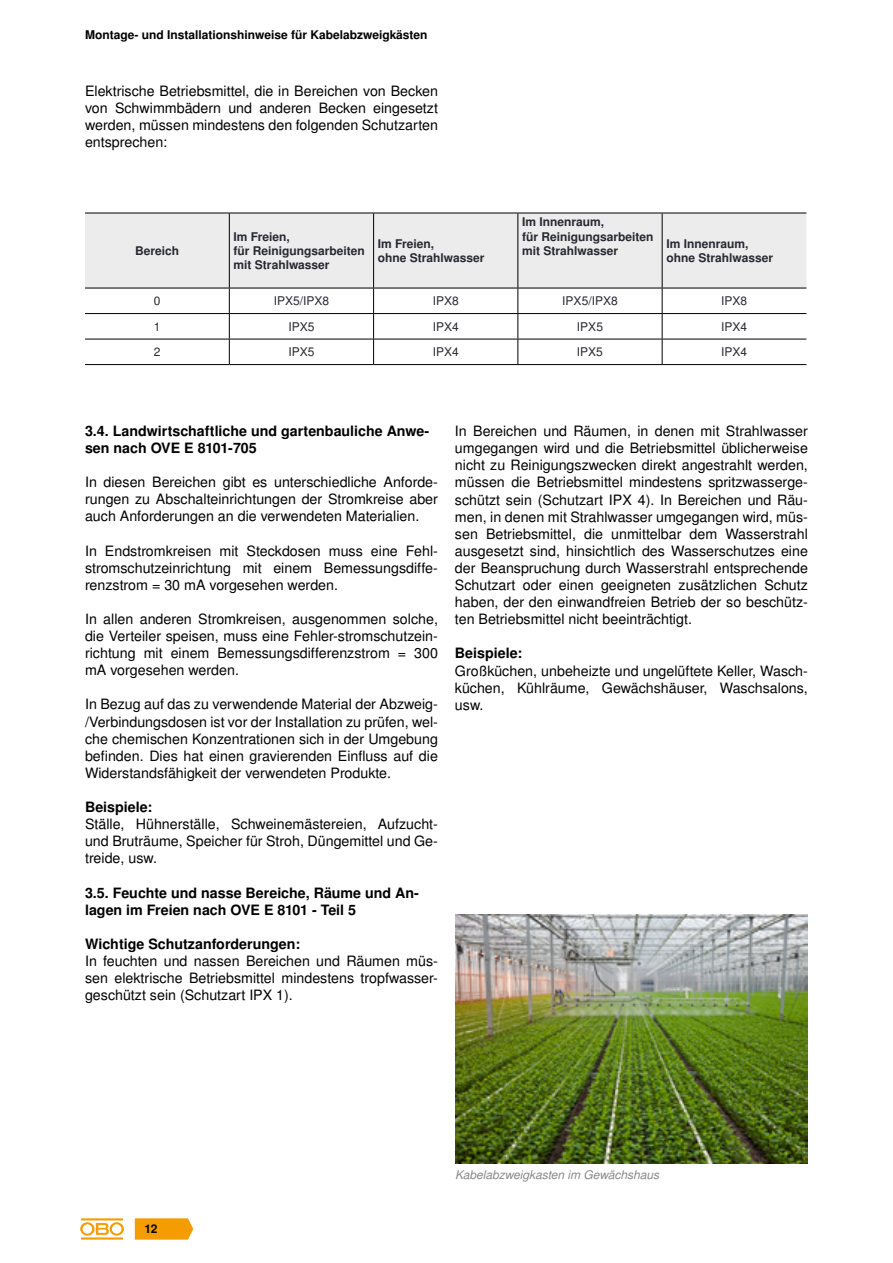
<style>
.page{position:relative;width:893px;height:1263px;background:#fff}
.page>*{position:absolute;margin:0;border:0;box-sizing:border-box;transform-origin:0 0}
.t1{font:14.25px/17.1px "Nimbus San LOT";color:#000;text-align:justify}
.t2{font:700 14.25px/17.1px "Nimbus San LOT";color:#000}
.t3{font:700 12px/14.4px "Nimbus San LOT";color:#272830}
.t4{font:12px "Nimbus San LOT";color:#272830}
.t5{font:700 12px "Nimbus San LOT";color:#000}
.t6{font:italic 12px "Nimbus San LOT";color:#878786}
</style>
<div class="page">
<svg style="left:135px;top:1218px;width:58px;height:21px"></svg>
<hr style="left:81px;top:1237px;width:42px;height:2px;background:#f59c00">
<svg style="left:80px;top:1222px;width:44px;height:13px"></svg>
<hr style="left:81px;top:1218px;width:42px;height:2px;background:#f59c00">
<div style="left:85px;top:214px;width:721px;height:74px;background:#ececed"></div>
<hr style="left:85px;top:213px;width:144px;height:1px;background:#000">
<hr style="left:229px;top:213px;width:145px;height:1px;background:#000">
<hr style="left:229px;top:213px;width:1px;height:75px;background:#000">
<hr style="left:374px;top:213px;width:144px;height:1px;background:#000">
<hr style="left:373px;top:213px;width:1px;height:75px;background:#000">
<hr style="left:518px;top:213px;width:144px;height:1px;background:#000">
<hr style="left:517px;top:213px;width:1px;height:75px;background:#000">
<hr style="left:662px;top:213px;width:144px;height:1px;background:#000">
<hr style="left:662px;top:213px;width:1px;height:75px;background:#000">
<hr style="left:85px;top:288px;width:144px;height:1px;background:#000">
<hr style="left:229px;top:288px;width:145px;height:1px;background:#000">
<hr style="left:374px;top:288px;width:144px;height:1px;background:#000">
<hr style="left:518px;top:288px;width:144px;height:1px;background:#000">
<hr style="left:662px;top:288px;width:144px;height:1px;background:#000">
<hr style="left:85px;top:313px;width:144px;height:1px;background:#000">
<hr style="left:229px;top:313px;width:145px;height:1px;background:#000">
<hr style="left:374px;top:313px;width:144px;height:1px;background:#000">
<hr style="left:518px;top:313px;width:144px;height:1px;background:#000">
<hr style="left:662px;top:313px;width:144px;height:1px;background:#000">
<hr style="left:85px;top:339px;width:144px;height:1px;background:#000">
<hr style="left:229px;top:339px;width:145px;height:1px;background:#000">
<svg style="left:229px;top:288px;width:1px;height:76px"></svg>
<hr style="left:374px;top:339px;width:144px;height:1px;background:#000">
<svg style="left:373px;top:288px;width:1px;height:76px"></svg>
<hr style="left:518px;top:339px;width:144px;height:1px;background:#000">
<svg style="left:517px;top:288px;width:1px;height:76px"></svg>
<hr style="left:662px;top:339px;width:144px;height:1px;background:#000">
<svg style="left:662px;top:288px;width:1px;height:76px"></svg>
<hr style="left:85px;top:364px;width:144px;height:1px;background:#000">
<hr style="left:229px;top:364px;width:145px;height:1px;background:#000">
<hr style="left:374px;top:364px;width:144px;height:1px;background:#000">
<hr style="left:518px;top:364px;width:144px;height:1px;background:#000">
<hr style="left:662px;top:364px;width:144px;height:1px;background:#000">
<img style="left:455px;top:914px;width:353px;height:250px">
<p class="t5" style="left:85px;top:27px;width:344px">Montage- und Installationshinweise für Kabelabzweigkästen</p>
<p class="t1" style="left:85px;top:83px;width:354px">Elektrische Betriebsmittel, die in Bereichen von Becken von Schwimmbädern und anderen Becken eingesetzt werden, müssen mindestens den folgenden Schutzarten entsprechen:</p>
<p class="t3" style="left:135px;top:244px;width:46px">Bereich</p>
<p class="t3" style="left:234px;top:230px;width:133px">Im Freien,<br>für Reinigungsarbeiten mit Strahlwasser</p>
<p class="t3" style="left:378px;top:237px;width:108px">Im Freien,<br>ohne Strahlwasser</p>
<p class="t3" style="left:522px;top:215px;width:133px">Im Innenraum,<br>für Reinigungsarbeiten mit Strahlwasser</p>
<p class="t3" style="left:666px;top:237px;width:108px">Im Innenraum, ohne Strahlwasser</p>
<p class="t4" style="left:154px;top:294px;width:8px">0</p>
<p class="t4" style="left:274px;top:294px;width:57px">IPX5/IPX8</p>
<p class="t4" style="left:433px;top:294px;width:28px">IPX8</p>
<p class="t4" style="left:562px;top:294px;width:57px">IPX5/IPX8</p>
<p class="t4" style="left:721px;top:294px;width:28px">IPX8</p>
<p class="t4" style="left:154px;top:319px;width:8px">1</p>
<p class="t4" style="left:288px;top:319px;width:28px">IPX5</p>
<p class="t4" style="left:433px;top:319px;width:28px">IPX4</p>
<p class="t4" style="left:577px;top:319px;width:28px">IPX5</p>
<p class="t4" style="left:721px;top:319px;width:28px">IPX4</p>
<p class="t4" style="left:154px;top:345px;width:8px">2</p>
<p class="t4" style="left:288px;top:345px;width:28px">IPX5</p>
<p class="t4" style="left:433px;top:345px;width:28px">IPX4</p>
<p class="t4" style="left:577px;top:345px;width:28px">IPX5</p>
<p class="t4" style="left:721px;top:345px;width:28px">IPX4</p>
<p class="t2" style="left:85px;top:423px;width:346px">3.4. Landwirtschaftliche und gartenbauliche Anwe&shy;sen nach OVE E 8101-705</p>
<p class="t1" style="left:85px;top:474px;width:354px">In diesen Bereichen gibt es unterschiedliche Anforde&shy;rungen zu Abschalteinrichtungen der Stromkreise aber auch Anforderungen an die verwendeten Materialien.</p>
<p class="t1" style="left:85px;top:542px;width:354px">In Endstromkreisen mit Steckdosen muss eine Fehl&shy;stromschutzeinrichtung mit einem Bemessungsdiffe&shy;renzstrom = 30 mA vorgesehen werden.</p>
<p class="t1" style="left:85px;top:611px;width:354px">In allen anderen Stromkreisen, ausgenommen solche, die Verteiler speisen, muss eine Fehler-stromschutzein&shy;richtung mit einem Bemessungsdifferenzstrom = 300 mA vorgesehen werden.</p>
<p class="t1" style="left:85px;top:696px;width:354px">In Bezug auf das zu verwendende Material der Abzweig-/Verbindungsdosen ist vor der Installation zu prüfen, wel&shy;che chemischen Konzentrationen sich in der Umgebung befinden. Dies hat einen gravierenden Einfluss auf die Widerstandsfähigkeit der verwendeten Produkte.</p>
<p class="t2" style="left:85px;top:799px;width:69px">Beispiele:</p>
<p class="t1" style="left:85px;top:816px;width:354px">Ställe, Hühnerställe, Schweinemästereien, Aufzucht&shy;und Bruträume, Speicher für Stroh, Düngemittel und Ge&shy;treide, usw.</p>
<p class="t2" style="left:85px;top:885px;width:335px">3.5. Feuchte und nasse Bereiche, Räume und An&shy;lagen im Freien nach OVE E 8101 - Teil 5</p>
<p class="t2" style="left:85px;top:936px;width:217px">Wichtige Schutzanforderungen:</p>
<p class="t1" style="left:85px;top:953px;width:354px">In feuchten und nassen Bereichen und Räumen müs&shy;sen elektrische Betriebsmittel mindestens tropfwasser&shy;geschützt sein (Schutzart IPX 1).</p>
<p class="t1" style="left:455px;top:423px;width:354px">In Bereichen und Räumen, in denen mit Strahlwasser umgegangen wird und die Betriebsmittel üblicherweise nicht zu Reinigungszwecken direkt angestrahlt werden, müssen die Betriebsmittel mindestens spritzwasserge&shy;schützt sein (Schutzart IPX 4). In Bereichen und Räu&shy;men, in denen mit Strahlwasser umgegangen wird, müs&shy;sen Betriebsmittel, die unmittelbar dem Wasserstrahl ausgesetzt sind, hinsichtlich des Wasserschutzes eine der Beanspruchung durch Wasserstrahl entsprechende Schutzart oder einen geeigneten zusätzlichen Schutz haben, der den einwandfreien Betrieb der so beschütz&shy;ten Betriebsmittel nicht beeinträchtigt.</p>
<p class="t2" style="left:455px;top:645px;width:69px">Beispiele:</p>
<p class="t1" style="left:455px;top:662px;width:354px">Großküchen, unbeheizte und ungelüftete Keller, Wasch&shy;küchen, Kühlräume, Gewächshäuser, Waschsalons, usw.</p>
<p class="t5" style="left:145px;top:1222px;width:14px">12</p>
<p class="t6" style="left:455px;top:1167px;width:206px">Kabelabzweigkasten im Gewächshaus</p>
</div>
